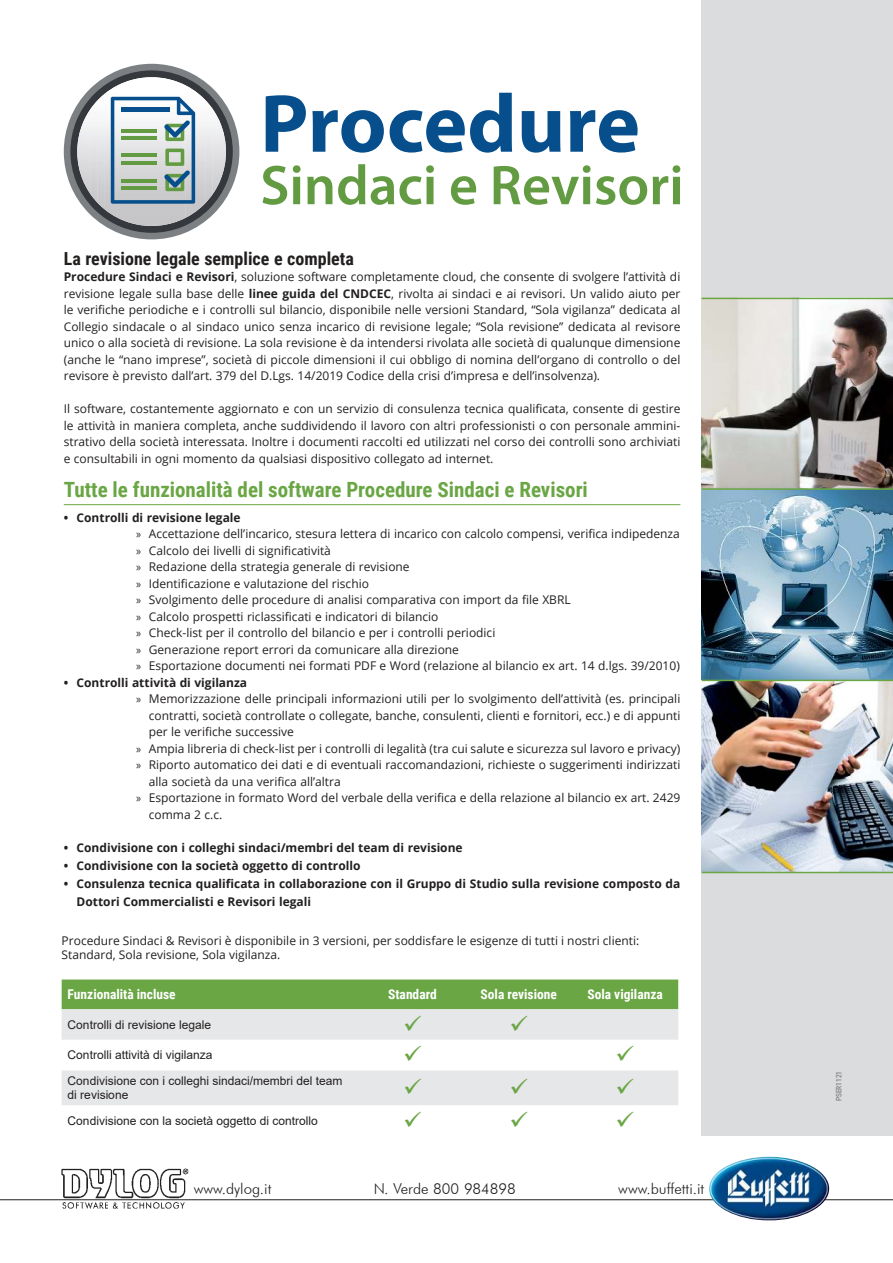
<style>
.page{position:relative;width:893px;height:1263px;background:#fff}
.page>*{position:absolute;margin:0;border:0;box-sizing:border-box;transform-origin:0 0}
.t1{font:700 21px "Roboto Condensed";color:#6aa644}
.t2{font:700 18px "Roboto Condensed";color:#221f1f}
.t3{font:300 15px "Futura BT";color:#221f1f}
.t4{font:700 13.5px "Roboto Condensed";color:#fff}
.t5{font:12px/16.5px "Open Sans";color:#221f1f}
.t6{font:700 12px/18px "Open Sans";color:#221f1f}
.t7{font:12px/14.4px "Arial";color:#221f1f}
.t8{font:7.5px "Roboto Condensed";color:#6c6e70}
.s1{font-weight:700}
.s2{font-family:"Myriad Pro"}
</style>
<div class="page">
<div style="left:702px;top:0;width:191px;height:1135px;background:#dbdcde"></div>
<img style="left:702px;top:299px;width:191px;height:573px">
<hr style="left:702px;top:488px;width:191px;height:2px;background:#6aa644">
<hr style="left:702px;top:680px;width:191px;height:1px;background:#6aa644">
<hr style="left:702px;top:872px;width:191px;height:1px;background:#6aa644">
<hr style="left:702px;top:298px;width:191px;height:1px;background:#6aa644">
<svg style="left:64px;top:64px;width:176px;height:175px"></svg>
<svg style="left:266px;top:95px;width:40px;height:57px"></svg>
<svg style="left:312px;top:110px;width:72px;height:43px"></svg>
<svg style="left:390px;top:93px;width:122px;height:60px"></svg>
<svg style="left:522px;top:111px;width:39px;height:42px"></svg>
<svg style="left:570px;top:110px;width:68px;height:43px"></svg>
<svg style="left:262px;top:166px;width:25px;height:39px"></svg>
<svg style="left:293px;top:165px;width:8px;height:39px"></svg>
<svg style="left:307px;top:176px;width:25px;height:28px"></svg>
<svg style="left:338px;top:164px;width:27px;height:41px"></svg>
<svg style="left:371px;top:165px;width:63px;height:40px"></svg>
<svg style="left:451px;top:176px;width:25px;height:29px"></svg>
<svg style="left:494px;top:165px;width:153px;height:40px"></svg>
<svg style="left:653px;top:165px;width:27px;height:39px"></svg>
<hr style="left:64px;top:504px;width:616px;height:1px;background:#6aa644">
<hr style="left:0;top:1199px;width:893px;height:1px;background:#221f1f">
<img style="left:709px;top:1157px;width:120px;height:63px">
<img style="left:62px;top:1169px;width:126px;height:39px">
<div style="left:62px;top:979px;width:616px;height:30px;background:#6aa644"></div>
<div style="left:62px;top:1009px;width:616px;height:31px;background:#e6e7e8"></div>
<div style="left:62px;top:1070px;width:616px;height:35px;background:#e6e7e8"></div>
<svg style="left:405px;top:1015px;width:16px;height:16px"></svg>
<svg style="left:511px;top:1015px;width:16px;height:16px"></svg>
<svg style="left:405px;top:1078px;width:16px;height:16px"></svg>
<svg style="left:511px;top:1078px;width:16px;height:16px"></svg>
<svg style="left:617px;top:1078px;width:17px;height:16px"></svg>
<h2 class="t2" style="left:64px;top:251px;width:292px">La revisione legale semplice e completa</h2>
<p class="t5" style="left:64px;top:270px;width:618px;text-align:justify"><span class="s1">Procedure Sindaci e Revisori</span>, soluzione software completamente cloud, che consente di svolgere l’attività di revisione legale sulla base delle <span class="s1">linee guida del CNDCEC</span>, rivolta ai sindaci e ai revisori. Un valido aiuto per le verifiche periodiche e i controlli sul bilancio, disponibile nelle versioni Standard, “Sola vigilanza” dedicata al Collegio sindacale o al sindaco unico senza incarico di revisione legale; “Sola revisione” dedicata al revisore unico o alla società di revisione. La sola revisione è da intendersi rivolata alle società di qualunque dimensione (anche le “nano imprese”, società di piccole dimensioni il cui obbligo di nomina dell’organo di controllo o del revisore è previsto dall’art. 379 del D.Lgs. 14/2019 Codice della crisi d’impresa e dell’insolvenza).</p>
<p class="t5" style="left:64px;top:402px;width:618px;text-align:justify">Il software, costantemente aggiornato e con un servizio di consulenza tecnica qualificata, consente di gestire le attività in maniera completa, anche suddividendo il lavoro con altri professionisti o con personale ammini&shy;strativo della società interessata. Inoltre i documenti raccolti ed utilizzati nel corso dei controlli sono archiviati e consultabili in ogni momento da qualsiasi dispositivo collegato ad internet.</p>
<h1 class="t1" style="left:64px;top:481px;width:526px">Tutte le funzionalità del software Procedure Sindaci e Revisori</h1>
<p class="t5" style="left:136px;top:510px;width:545px;text-indent:-72px"><span class="s1">• Controlli di revisione legale<br></span><span class="s2">»</span> Accettazione dell’incarico, stesura lettera di incarico con calcolo compensi, verifica indipedenza <span class="s2">»</span> Calcolo dei livelli di significatività<br><span class="s2">»</span> Redazione della strategia generale di revisione<br><span class="s2">»</span> Identificazione e valutazione del rischio<br><span class="s2">»</span> Svolgimento delle procedure di analisi comparativa con import da file XBRL<br><span class="s2">»</span> Calcolo prospetti riclassificati e indicatori di bilancio<br><span class="s2">»</span> Check-list per il controllo del bilancio e per i controlli periodici<br><span class="s2">»</span> Generazione report errori da comunicare alla direzione<br><span class="s2">»</span> Esportazione documenti nei formati PDF e Word (relazione al bilancio ex art. 14 d.lgs. 39/2010)</p>
<p class="t6" style="left:64px;top:674px;width:185px">• Controlli attività di vigilanza</p>
<p class="t5" style="left:136px;top:692px;width:546px"><span class="s2">»</span> Memorizzazione delle principali informazioni utili per lo svolgimento dell’attività (es. principali</p>
<p class="t5" style="left:149px;top:708px;width:533px">contratti, società controllate o collegate, banche, consulenti, clienti e fornitori, ecc.) e di appunti</p>
<p class="t5" style="left:149px;top:725px;width:147px">per le verifiche successive</p>
<p class="t5" style="left:136px;top:741px;width:546px"><span class="s2">»</span> Ampia libreria di check-list per i controlli di legalità (tra cui salute e sicurezza sul lavoro e privacy)</p>
<p class="t5" style="left:136px;top:758px;width:546px"><span class="s2">»</span> Riporto automatico dei dati e di eventuali raccomandazioni, richieste o suggerimenti indirizzati</p>
<p class="t5" style="left:149px;top:774px;width:193px">alla società da una verifica all’altra</p>
<p class="t5" style="left:136px;top:791px;width:546px"><span class="s2">»</span> Esportazione in formato Word del verbale della verifica e della relazione al bilancio ex art. 2429</p>
<p class="t5" style="left:149px;top:807px;width:75px">comma 2 c.c.</p>
<p class="t6" style="left:64px;top:839px;width:400px">• Condivisione con i colleghi sindaci/membri del team di revisione</p>
<p class="t6" style="left:64px;top:857px;width:298px">• Condivisione con la società oggetto di controllo</p>
<p class="t6" style="left:77px;top:875px;width:605px;text-indent:-13px">• Consulenza tecnica qualificata in collaborazione con il Gruppo di Studio sulla revisione composto da<br>Dottori Commercialisti e Revisori legali</p>
<p class="t5" style="left:62px;top:934px;width:579px;line-height:14.4px">Procedure Sindaci &amp; Revisori è disponibile in 3 versioni, per soddisfare le esigenze di tutti i nostri clienti:<br>Standard, Sola revisione, Sola vigilanza.</p>
<p class="t4" style="left:68px;top:989px;width:110px">Funzionalità incluse</p>
<p class="t4" style="left:388px;top:989px;width:50px">Standard</p>
<p class="t4" style="left:481px;top:989px;width:78px">Sola revisione</p>
<p class="t4" style="left:587px;top:989px;width:77px">Sola vigilanza</p>
<p class="t7" style="left:68px;top:1018px;width:145px">Controlli di revisione legale</p>
<p class="t7" style="left:68px;top:1049px;width:146px">Controlli attività di vigilanza</p>
<p class="t7" style="left:68px;top:1075px;width:276px">Condivisione con i colleghi sindaci/membri del team di revisione</p>
<p class="t7" style="left:68px;top:1115px;width:252px">Condivisione con la società oggetto di controllo</p>
<p class="t3" style="left:194px;top:1183px;width:79px">www.dylog.it</p>
<p class="t3" style="left:618px;top:1183px;width:88px">www.buffetti.it</p>
<p class="t3" style="left:374px;top:1183px;width:144px">N. Verde 800 984898</p>
<p class="t8" style="left:834px;top:1101px;width:32px;rotate:-90deg">PSER1121</p>
</div>
